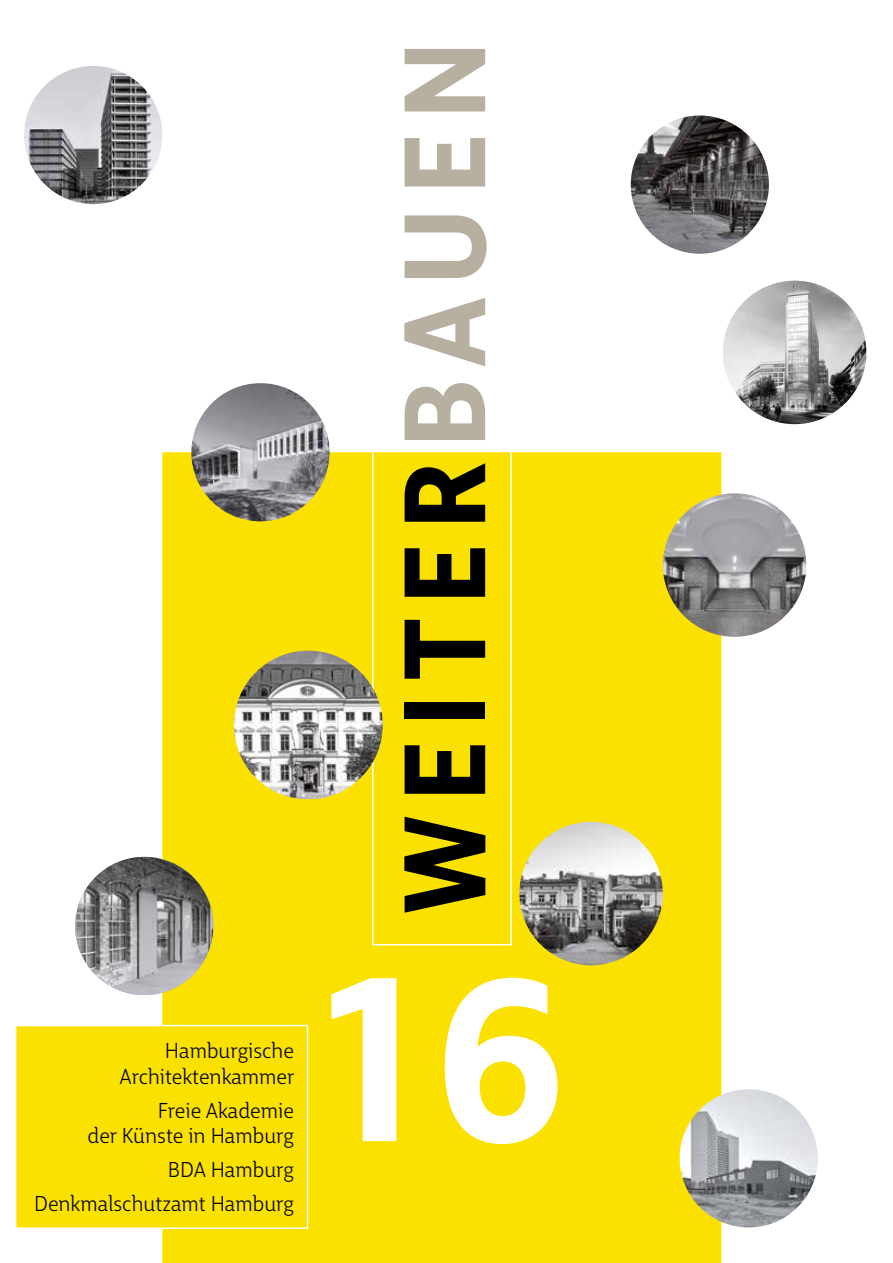
<style>
.page{position:relative;width:893px;height:1263px;background:#fff}
.page>*{position:absolute;margin:0;border:0;box-sizing:border-box;transform-origin:0 0}
.t1{font:700 225px "Big City Grotesque Pro";color:#fff}
.t2{font:700 112.5px "Big City Grotesque Pro";letter-spacing:.12em;color:#000}
.t3{font:21px/25.5px "Big City Grotesque Pro";color:#000;text-align:right}
.s1{color:#b7af9f}
</style>
<div class="page">
<div style="left:162px;top:452px;width:561px;height:811px;background:#fbe100"></div>
<div style="left:372px;top:452px;width:140px;height:493px;background:#fbe100"></div>
<img style="left:234px;top:651px;width:149px;height:148px">
<img style="left:723px;top:281px;width:143px;height:143px;border-radius:72px">
<img style="left:24px;top:66px;width:138px;height:138px;border-radius:69px">
<img style="left:191px;top:383px;width:139px;height:138px;border-radius:69px">
<img style="left:631px;top:116px;width:138px;height:138px;border-radius:69px">
<img style="left:680px;top:1089px;width:138px;height:138px;border-radius:69px">
<img style="left:663px;top:493px;width:143px;height:144px;border-radius:72px">
<img style="left:75px;top:857px;width:138px;height:138px;border-radius:69px">
<img style="left:519px;top:822px;width:144px;height:143px;border-radius:72px">
<div style="left:16px;top:1025px;width:292px;height:203px;background:#fbe100"></div>
<div style="left:15px;top:1025px;width:293px;height:204px;border:2px solid #fff"></div>
<p class="t3" style="left:119px;top:1036px;width:177px">Hamburgische<br>Architektenkammer</p>
<p class="t3" style="left:87px;top:1096px;width:208px">Freie Akademie<br>der Künste in Hamburg</p>
<p class="t3" style="left:34px;top:1151px;width:261px;line-height:34px">BDA Hamburg<br>Denkmalschutzamt Hamburg</p>
<h2 class="t2" style="left:352px;top:914px;width:875px;rotate:-90deg">WEITER<span class="s1">BAUEN</span></h2>
<h1 class="t1" style="left:327px;top:874px;width:240px">16</h1>
</div>
